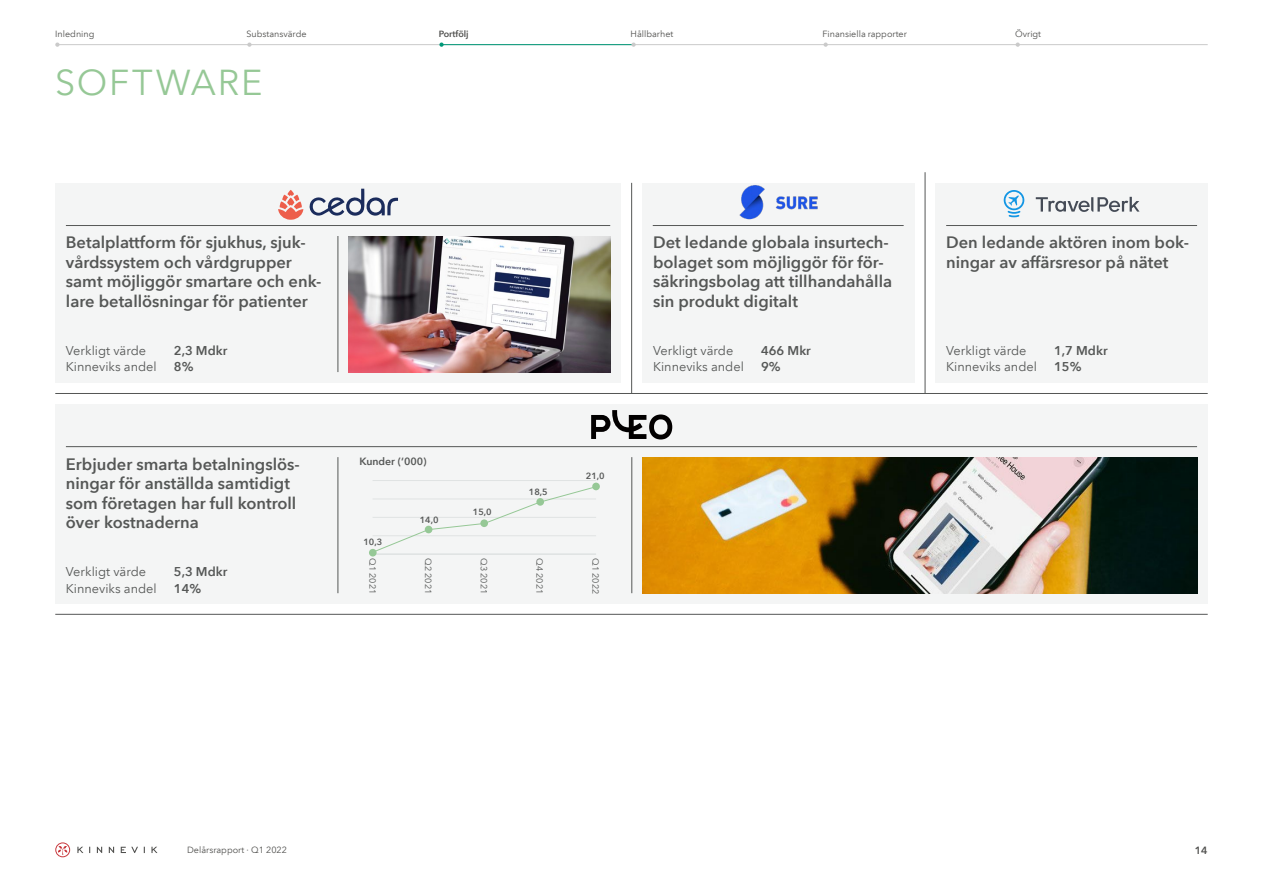
<style>
.page{position:relative;width:1263px;height:893px;background:#fff}
.page>*{position:absolute;margin:0;border:0;box-sizing:border-box;transform-origin:0 0}
.t1{font:36px "Avenir Next LT Pro";letter-spacing:.05em;color:#96c896}
.t2{font:600 16.5px/19.5px "Avenir Next LT Pro";color:#555756}
.t3{font:12.75px "Avenir Next LT Pro";color:#555756}
.t4{font:600 12.75px "Avenir Next LT Pro";color:#555756}
.t5{font:600 10.5px "Avenir Next LT Pro";color:#555756}
.t6{font:600 10.5px "Avenir Next LT Pro";color:#4f4f4d}
.t7{font:9px "Avenir Next LT Pro";color:#4f4f4d}
.t8{font:9px "Avenir Next LT Pro";color:#555756}
.t9{font:600 9px "Avenir Next LT Pro";color:#555756}
.t10{font:600 9px "Avenir Next LT Pro";color:#4f4f4d}
</style>
<div class="page">
<svg style="left:55px;top:842px;width:15px;height:15px"></svg>
<svg style="left:77px;top:847px;width:80px;height:6px"></svg>
<hr style="left:56px;top:44px;width:1152px;height:1px;background:#cacaca">
<svg style="left:55px;top:43px;width:5px;height:4px"></svg>
<svg style="left:823px;top:43px;width:5px;height:4px"></svg>
<svg style="left:1015px;top:43px;width:5px;height:4px"></svg>
<hr style="left:441px;top:44px;width:191px;height:1px;background:#009878">
<svg style="left:439px;top:43px;width:5px;height:4px"></svg>
<svg style="left:247px;top:43px;width:5px;height:4px"></svg>
<svg style="left:631px;top:43px;width:5px;height:4px"></svg>
<hr style="left:55px;top:393px;width:1153px;height:1px;background:#555756">
<hr style="left:55px;top:614px;width:1153px;height:1px;background:#555756">
<hr style="left:631px;top:183px;width:1px;height:210px;background:#555756">
<hr style="left:925px;top:172px;width:1px;height:222px;background:#555756">
<div style="left:55px;top:183px;width:566px;height:200px;background:#f4f5f5"></div>
<div style="left:55px;top:404px;width:1153px;height:200px;background:#f4f5f5"></div>
<hr style="left:66px;top:225px;width:544px;height:1px;background:#555756">
<hr style="left:66px;top:446px;width:1131px;height:1px;background:#555756">
<div style="left:642px;top:183px;width:272px;height:200px;background:#f4f5f5"></div>
<hr style="left:653px;top:225px;width:251px;height:1px;background:#555756">
<div style="left:935px;top:183px;width:273px;height:200px;background:#f4f5f5"></div>
<hr style="left:946px;top:225px;width:251px;height:1px;background:#555756">
<svg style="left:278px;top:190px;width:25px;height:30px"></svg>
<svg style="left:309px;top:189px;width:89px;height:27px"></svg>
<img style="left:349px;top:236px;width:261px;height:136px">
<img style="left:642px;top:457px;width:555px;height:136px">
<hr style="left:338px;top:236px;width:1px;height:136px;background:#555756">
<hr style="left:338px;top:457px;width:1px;height:136px;background:#555756">
<hr style="left:631px;top:457px;width:1px;height:136px;background:#555756">
<svg style="left:591px;top:410px;width:81px;height:29px"></svg>
<img style="left:739px;top:185px;width:79px;height:35px">
<svg style="left:1004px;top:190px;width:20px;height:27px"></svg>
<svg style="left:1036px;top:197px;width:103px;height:15px"></svg>
<hr style="left:373px;top:554px;width:223px;height:1px;background:#e0e3e3">
<hr style="left:373px;top:480px;width:223px;height:1px;background:#e0e3e3">
<svg style="left:372px;top:487px;width:225px;height:67px"></svg>
<div style="left:369px;top:549px;width:8px;height:7px;background:#96c896;border-radius:50%"></div>
<div style="left:425px;top:526px;width:7px;height:7px;background:#96c896;border-radius:50%"></div>
<div style="left:480px;top:519px;width:8px;height:8px;background:#96c896;border-radius:50%"></div>
<div style="left:536px;top:498px;width:8px;height:8px;background:#96c896;border-radius:50%"></div>
<div style="left:592px;top:483px;width:8px;height:7px;background:#96c896;border-radius:50%"></div>
<p class="t7" style="left:55px;top:28px;width:41px">Inledning</p>
<p class="t7" style="left:247px;top:28px;width:62px">Substansvärde</p>
<p class="t10" style="left:439px;top:28px;width:31px">Portfölj</p>
<p class="t7" style="left:630px;top:28px;width:44px">Hållbarhet</p>
<p class="t7" style="left:823px;top:28px;width:86px">Finansiella rapporter</p>
<p class="t7" style="left:1015px;top:28px;width:28px">Övrigt</p>
<h1 class="t1" style="left:55px;top:61px;width:209px">SOFTWARE</h1>
<p class="t2" style="left:66px;top:233px;width:257px">Betalplattform för sjukhus, sjuk&shy;vårdssystem och vårdgrupper samt möjliggör smartare och enk&shy;lare betallösningar för patienter</p>
<p class="t3" style="left:66px;top:343px;width:82px">Verkligt värde</p>
<p class="t4" style="left:174px;top:343px;width:55px">2,3 Mdkr</p>
<p class="t3" style="left:66px;top:359px;width:92px">Kinneviks andel</p>
<p class="t4" style="left:174px;top:359px;width:21px">8%</p>
<p class="t2" style="left:66px;top:454px;width:235px">Erbjuder smarta betalningslös&shy;ningar för anställda samtidigt som företagen har full kontroll över kostnaderna</p>
<p class="t3" style="left:66px;top:564px;width:82px">Verkligt värde</p>
<p class="t4" style="left:174px;top:564px;width:55px">5,3 Mdkr</p>
<p class="t3" style="left:66px;top:580px;width:92px">Kinneviks andel</p>
<p class="t4" style="left:174px;top:580px;width:29px">14%</p>
<p class="t5" style="left:359px;top:455px;width:69px">Kunder (‘000)</p>
<p class="t9" style="left:363px;top:536px;width:20px">10,3</p>
<p class="t9" style="left:420px;top:514px;width:20px">14,0</p>
<p class="t9" style="left:473px;top:507px;width:20px">15,0</p>
<p class="t9" style="left:529px;top:486px;width:20px">18,5</p>
<p class="t9" style="left:586px;top:471px;width:20px">21,0</p>
<p class="t8" style="left:378px;top:558px;width:37px;rotate:90deg">Q1 2021</p>
<p class="t8" style="left:434px;top:558px;width:37px;rotate:90deg">Q2 2021</p>
<p class="t8" style="left:489px;top:558px;width:37px;rotate:90deg">Q3 2021</p>
<p class="t8" style="left:545px;top:558px;width:37px;rotate:90deg">Q4 2021</p>
<p class="t8" style="left:601px;top:558px;width:37px;rotate:90deg">Q1 2022</p>
<p class="t2" style="left:653px;top:233px;width:241px">Det ledande globala insurtech&shy;bolaget som möjliggör för för&shy;säkringsbolag att tillhandahålla sin produkt digitalt</p>
<p class="t3" style="left:653px;top:343px;width:82px">Verkligt värde</p>
<p class="t4" style="left:761px;top:343px;width:51px">466 Mkr</p>
<p class="t3" style="left:653px;top:359px;width:92px">Kinneviks andel</p>
<p class="t4" style="left:761px;top:359px;width:21px">9%</p>
<p class="t2" style="left:946px;top:233px;width:244px">Den ledande aktören inom bok&shy;ningar av affärsresor på nätet</p>
<p class="t3" style="left:946px;top:343px;width:82px">Verkligt värde</p>
<p class="t4" style="left:1054px;top:343px;width:55px">1,7 Mdkr</p>
<p class="t3" style="left:946px;top:359px;width:92px">Kinneviks andel</p>
<p class="t4" style="left:1054px;top:359px;width:29px">15%</p>
<p class="t7" style="left:187px;top:844px;width:101px">Delårsrapport ∙ Q1 2022</p>
<p class="t6" style="left:1195px;top:844px;width:14px">14</p>
</div>
